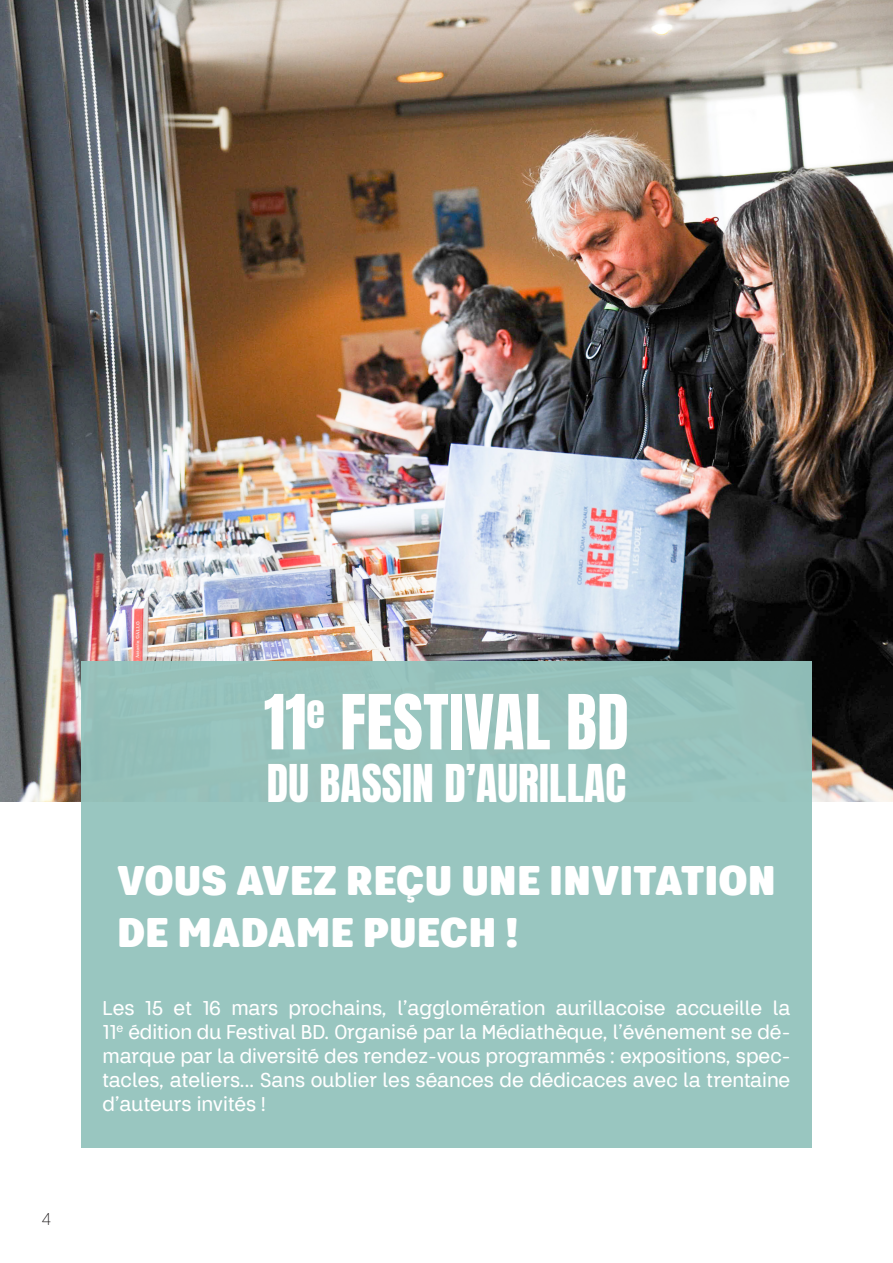
<style>
.page{position:relative;width:893px;height:1263px;background:#fff}
.page>*{position:absolute;margin:0;border:0;box-sizing:border-box;transform-origin:0 0}
.t1{font:64.5px "Anton";letter-spacing:.005em;color:#fff}
.t2{font:900 43.5px/52.2px "Keymer Radius";letter-spacing:-.03em;color:#fff}
.t3{font:43.5px "Anton";letter-spacing:.005em;color:#fff}
.t4{font:500 21px/24px "Keymer Radius";color:#fff;text-align:justify}
.t5{font:300 18px "Keymer Radius";color:#231f20}
</style>
<div class="page">
<img style="left:0;top:0;width:893px;height:801px">
<div style="left:81px;top:661px;width:731px;height:487px;background:#95c4be"></div>
<p class="t5" style="left:42px;top:1210px;width:11px">4</p>
<p class="t1" style="left:264px;top:689px;width:366px">11<sup>e</sup> FESTIVAL BD</p>
<p class="t3" style="left:267px;top:761px;width:361px">DU BASSIN D’AURILLAC</p>
<p class="t2" style="left:117px;top:856px;width:661px">VOUS AVEZ REÇU UNE INVITATION<br>DE MADAME PUECH !</p>
<p class="t4" style="left:103px;top:996px;width:689px">Les 15 et 16 mars prochains, l’agglomération aurillacoise accueille la 11<sup>e</sup> édition du Festival BD. Organisé par la Médiathèque, l’événement se dé&shy;marque par la diversité des rendez-vous programmés : expositions, spec&shy;tacles, ateliers... Sans oublier les séances de dédicaces avec la trentaine d’auteurs invités !</p>
</div>
